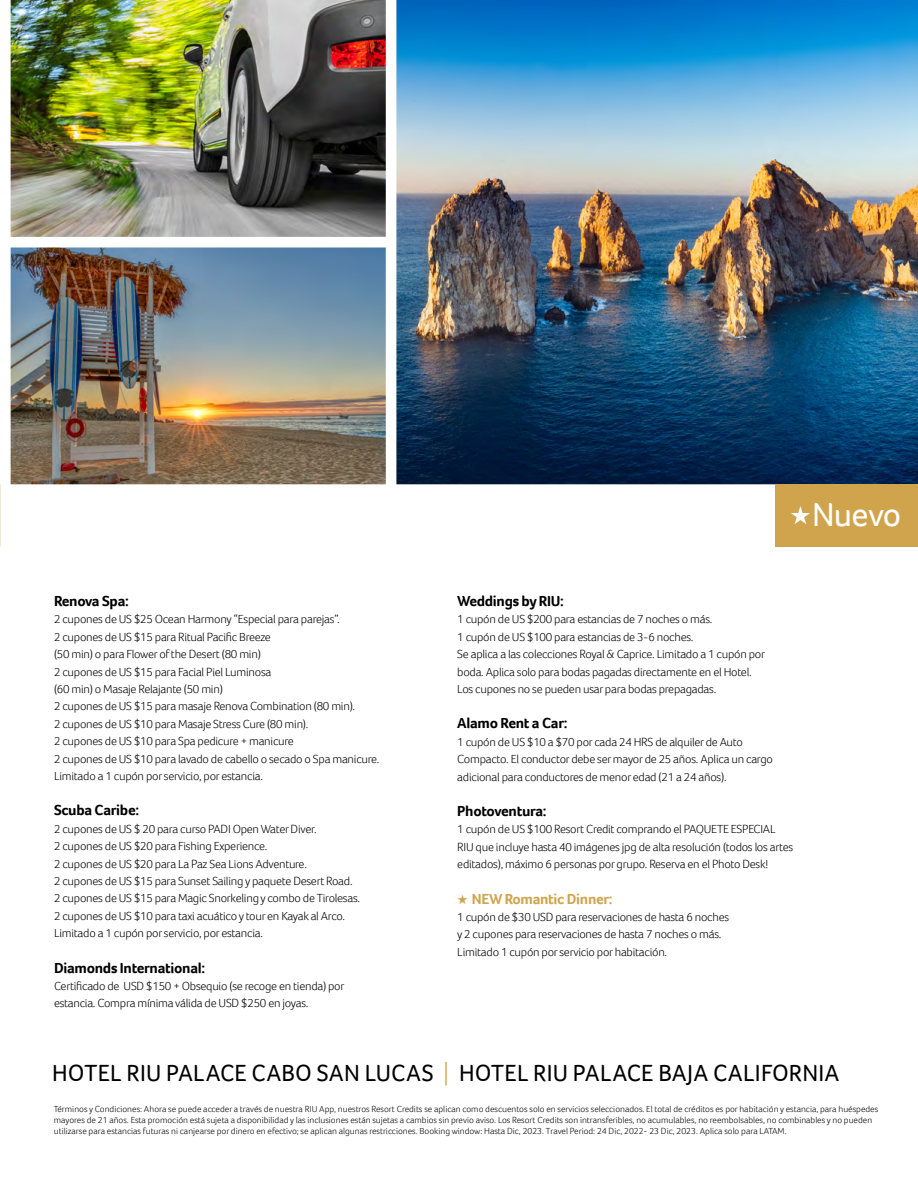
<style>
.page{position:relative;width:918px;height:1188px;background:#fff}
.page>*{position:absolute;margin:0;border:0;box-sizing:border-box;transform-origin:0 0}
.t1{font:34.2px "Foco";letter-spacing:-.02em;color:#fff}
.t2{font:24px "Foco";letter-spacing:.01em;color:#000}
.t3{font:700 15px "Foco";letter-spacing:-.02em;color:#000}
.t4{font:700 15px "Foco";letter-spacing:-.02em;color:#d0a44c}
.t5{font:300 12px/17.4px "Foco";letter-spacing:-.02em;color:#000}
.t6{font:300 9px/10.8px "Foco";color:#000}
.s1{font-weight:300;color:#d0a44c}
</style>
<div class="page">
<img style="left:396px;top:0;width:522px;height:484px">
<img style="left:11px;top:0;width:375px;height:237px">
<img style="left:11px;top:248px;width:375px;height:236px">
<div style="left:776px;top:484px;width:142px;height:62px;background:#d0a44c"></div>
<svg style="left:791px;top:506px;width:19px;height:18px"></svg>
<p class="t3" style="left:54px;top:591px;width:76px">Renova Spa:</p>
<p class="t5" style="left:54px;top:610px;width:327px">2 cupones de US $25 Ocean Harmony “Especial para parejas”.<br>2 cupones de US $15 para Ritual Pacific Breeze<br>(50 min) o para Flower of the Desert (80 min)<br>2 cupones de US $15 para Facial Piel Luminosa<br>(60 min) o Masaje Relajante (50 min)<br>2 cupones de US $15 para masaje Renova Combination (80 min).<br>2 cupones de US $10 para Masaje Stress Cure (80 min).<br>2 cupones de US $10 para Spa pedicure + manicure<br>2 cupones de US $10 para lavado de cabello o secado o Spa manicure.<br>Limitado a 1 cupón por servicio, por estancia.</p>
<p class="t3" style="left:54px;top:800px;width:87px">Scuba Caribe:</p>
<p class="t5" style="left:54px;top:820px;width:308px">2 cupones de US $ 20 para curso PADI Open Water Diver.<br>2 cupones de US $20 para Fishing Experience.<br>2 cupones de US $20 para La Paz Sea Lions Adventure.<br>2 cupones de US $15 para Sunset Sailing y paquete Desert Road.<br>2 cupones de US $15 para Magic Snorkeling y combo de Tirolesas.<br>2 cupones de US $10 para taxi acuático y tour en Kayak al Arco.<br>Limitado a 1 cupón por servicio, por estancia.</p>
<p class="t3" style="left:54px;top:958px;width:153px">Diamonds International:</p>
<p class="t5" style="left:54px;top:977px;width:292px">Certificado de USD $150 + Obsequio (se recoge en tienda) por estancia. Compra mínima válida de USD $250 en joyas.</p>
<h1 class="t1" style="left:812px;top:492px;width:91px">Nuevo</h1>
<p class="t3" style="left:457px;top:591px;width:108px">Weddings by RIU:</p>
<p class="t5" style="left:457px;top:610px;width:309px">1 cupón de US $200 para estancias de 7 noches o más.<br>1 cupón de US $100 para estancias de 3-6 noches.<br>Se aplica a las colecciones Royal &amp; Caprice. Limitado a 1 cupón por boda. Aplica solo para bodas pagadas directamente en el Hotel.<br>Los cupones no se pueden usar para bodas prepagadas.</p>
<p class="t3" style="left:457px;top:713px;width:112px">Alamo Rent a Car:</p>
<p class="t5" style="left:457px;top:733px;width:317px">1 cupón de US $10 a $70 por cada 24 HRS de alquiler de Auto<br>Compacto. El conductor debe ser mayor de 25 años. Aplica un cargo adicional para conductores de menor edad (21 a 24 años).</p>
<p class="t3" style="left:457px;top:801px;width:91px">Photoventura:</p>
<p class="t5" style="left:457px;top:820px;width:337px">1 cupón de US $100 Resort Credit comprando el PAQUETE ESPECIAL<br>RIU que incluye hasta 40 imágenes jpg de alta resolución (todos los artes editados), máximo 6 personas por grupo. Reserva en el Photo Desk!</p>
<p class="t4" style="left:457px;top:889px;width:157px">★ NEW Romantic Dinner:</p>
<p class="t5" style="left:457px;top:908px;width:273px">1 cupón de $30 USD para reservaciones de hasta 6 noches y 2 cupones para reservaciones de hasta 7 noches o más.<br>Limitado 1 cupón por servicio por habitación.</p>
<h2 class="t2" style="left:52px;top:1057px;width:789px">HOTEL RIU PALACE CABO SAN LUCAS <span class="s1">|</span> HOTEL RIU PALACE BAJA CALIFORNIA</h2>
<p class="t6" style="left:54px;top:1104px;width:826px">Términos y Condiciones: Ahora se puede acceder a través de nuestra RIU App, nuestros Resort Credits se aplican como descuentos solo en servicios seleccionados. El total de créditos es por habitación y estancia, para huéspedes mayores de 21 años. Esta promoción está sujeta a disponibilidad y las inclusiones están sujetas a cambios sin previo aviso. Los Resort Credits son intransferibles, no acumulables, no reembolsables, no combinables y no pueden utilizarse para estancias futuras ni canjearse por dinero en efectivo; se aplican algunas restricciones. Booking window: Hasta Dic, 2023. Travel Period: 24 Dic, 2022- 23 Dic, 2023. Aplica solo para LATAM.</p>
</div>
